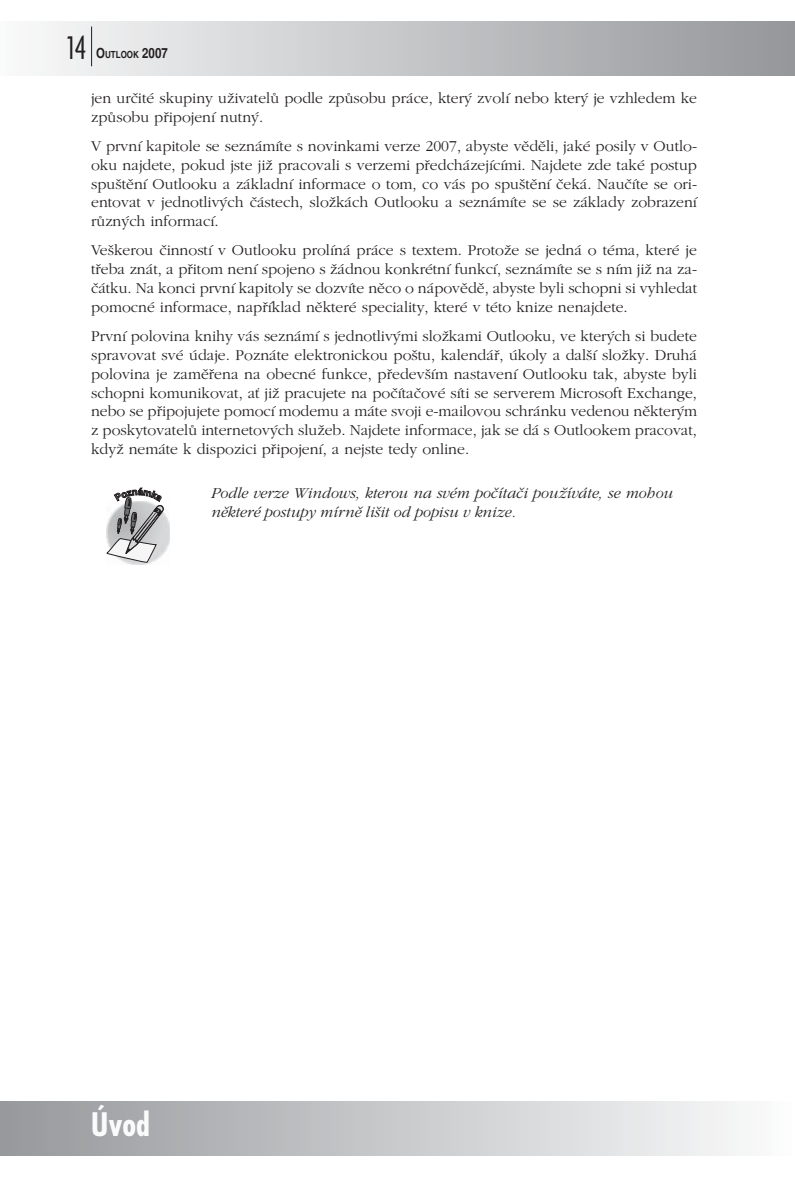
<style>
.page{position:relative;width:795px;height:1193px;background:#fff}
.page>*{position:absolute;margin:0;border:0;box-sizing:border-box;transform-origin:0 0}
.t1{font:700 31.5px "Fujiyama";color:#fafbfb}
.t2{font:15.75px/18.9px "Gatineau";color:#231f20;text-align:justify}
.t3{font:italic 15.75px/18.9px "Gatineau";color:#231f20}
.t4{font:700 condensed 9.8px "Helvetica";color:#231f20}
.s1{font-family:"Arcitectura";font-weight:400;font-stretch:normal;font-size:29.57px}
.s2{font-size:14px}
</style>
<div class="page">
<div style="left:0;top:22px;width:794px;height:54px;background:linear-gradient(to right,#f9fafa,#94979a)"></div>
<div style="left:0;top:1101px;width:794px;height:54px;background:linear-gradient(to right,#96989b,#fbfcfc)"></div>
<hr style="left:91px;top:27px;width:1px;height:39px;background:#231f20">
<img style="left:124px;top:506px;width:46px;height:58px">
<svg style="left:106px;top:497px;width:57px;height:65px"></svg>
<p class="t4" style="left:66px;top:49px;width:103px"><span class="s1">14</span> <span class="s2">O</span>UTLOOK <span class="s2">2007</span></p>
<p class="t2" style="left:91px;top:90px;width:607px">jen určité skupiny uživatelů podle způsobu práce, který zvolí nebo který je vzhledem ke způsobu připojení nutný.</p>
<p class="t2" style="left:91px;top:137px;width:607px">V první kapitole se seznámíte s novinkami verze 2007, abyste věděli, jaké posily v Outlo&shy;oku najdete, pokud jste již pracovali s verzemi předcházejícími. Najdete zde také postup spuštění Outlooku a základní informace o tom, co vás po spuštění čeká. Naučíte se ori&shy;entovat v jednotlivých částech, složkách Outlooku a seznámíte se se základy zobrazení různých informací.</p>
<p class="t2" style="left:91px;top:242px;width:607px">Veškerou činností v Outlooku prolíná práce s textem. Protože se jedná o téma, které je třeba znát, a přitom není spojeno s žádnou konkrétní funkcí, seznámíte se s ním již na za&shy;čátku. Na konci první kapitoly se dozvíte něco o nápovědě, abyste byli schopni si vyhledat pomocné informace, například některé speciality, které v této knize nenajdete.</p>
<p class="t2" style="left:91px;top:327px;width:607px">První polovina knihy vás seznámí s jednotlivými složkami Outlooku, ve kterých si budete spravovat své údaje. Poznáte elektronickou poštu, kalendář, úkoly a další složky. Druhá polovina je zaměřena na obecné funkce, především nastavení Outlooku tak, abyste byli schopni komunikovat, ať již pracujete na počítačové síti se serverem Microsoft Exchange, nebo se připojujete pomocí modemu a máte svoji e-mailovou schránku vedenou některým z poskytovatelů internetových služeb. Najdete informace, jak se dá s Outlookem pracovat, když nemáte k dispozici připojení, a nejste tedy online.</p>
<p class="t3" style="left:210px;top:484px;width:463px">Podle verze Windows, kterou na svém počítači používáte, se mohou některé postupy mírně lišit od popisu v knize.</p>
<h1 class="t1" style="left:91px;top:1109px;width:60px">Úvod</h1>
</div>
